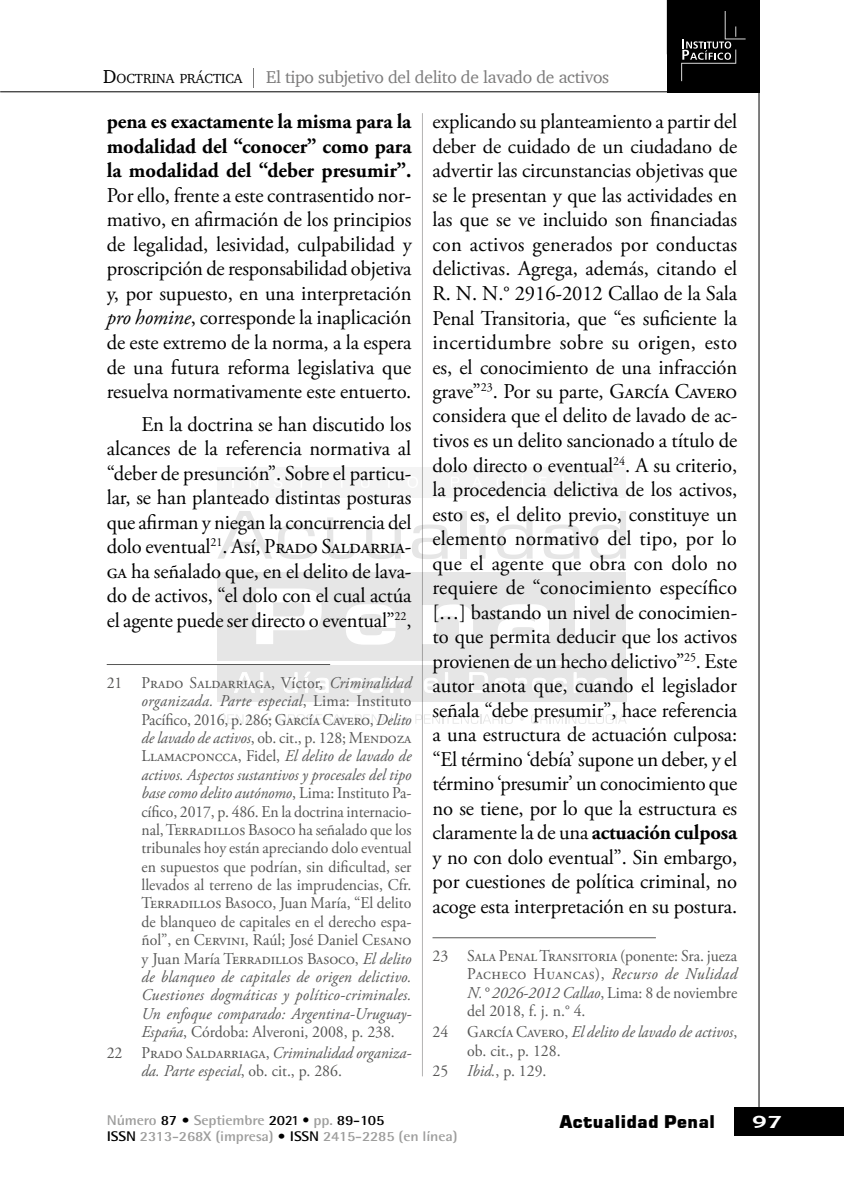
<style>
.page{position:relative;width:844px;height:1191px;background:#fff}
.page>*{position:absolute;margin:0;border:0;box-sizing:border-box;transform-origin:0 0}
.t1{font:21px/24.5px "Adobe Garamond Pro";letter-spacing:-.005em;color:#000;text-align:justify}
.t2{font:700 21px/24.5px "Adobe Garamond Pro";color:#000;text-align:justify}
.t3{font:17.5px "Charter";letter-spacing:-.02em;color:#7c7b7b}
.t4{font:17.5px "Square 721 Blk";color:#000}
.t5{font:700 17.5px "Chianti BT";color:#fff;scale:1.45 1}
.t6{font:16.45px/18.4px "Adobe Garamond Pro";color:#575756;text-align:justify;scale:.96 1}
.t7{font:italic 16.45px/18.4px "Adobe Garamond Pro";color:#575756;scale:.96 1}
.t8{font:700 14.17px "Rotis Semi Sans Std";letter-spacing:-.01em;color:#9d9d9c;scale:1.1 1}
.t9{font:700 14px "Rotis Semi Sans Std";letter-spacing:-.01em;color:#9d9d9c;scale:1.1 1}
.t10{font:13.47px "Charter";color:#000}
.s1{font-size:19.25px}
.s2{font-style:italic}
.s3{font-weight:700}
.s4{font-style:normal}
.s5{color:#000}
.s6{font-family:"Rotis Sans Serif Std";color:#000}
</style>
<div class="page">
<div style="left:734px;top:1107px;width:109px;height:29px;background:#000"></div>
<hr style="left:758px;top:92px;width:1px;height:1015px;background:#000">
<hr style="left:0;top:91px;width:759px;height:1px;background:#000">
<div style="left:667px;top:0;width:92px;height:92px;background:#000"></div>
<svg style="left:681px;top:11px;width:65px;height:70px"></svg>
<hr style="left:422px;top:113px;width:1px;height:963px;background:#b3b2b2">
<svg style="left:253px;top:68px;width:1px;height:20px"></svg>
<svg style="left:219px;top:714px;width:42px;height:10px"></svg>
<svg style="left:268px;top:717px;width:4px;height:4px"></svg>
<svg style="left:279px;top:714px;width:118px;height:10px"></svg>
<svg style="left:415px;top:714px;width:97px;height:10px"></svg>
<svg style="left:531px;top:712px;width:95px;height:12px"></svg>
<svg style="left:218px;top:511px;width:54px;height:47px"></svg>
<svg style="left:278px;top:524px;width:37px;height:35px"></svg>
<svg style="left:322px;top:517px;width:33px;height:42px"></svg>
<svg style="left:366px;top:525px;width:35px;height:34px"></svg>
<svg style="left:412px;top:524px;width:35px;height:35px"></svg>
<div style="left:460px;top:511px;width:6px;height:47px;background:#e6e6e6"></div>
<svg style="left:479px;top:511px;width:6px;height:47px"></svg>
<svg style="left:497px;top:511px;width:35px;height:48px"></svg>
<svg style="left:544px;top:524px;width:35px;height:35px"></svg>
<svg style="left:590px;top:511px;width:36px;height:48px"></svg>
<div style="left:217px;top:573px;width:409px;height:88px;background:#e6e6e6"></div>
<div style="left:217px;top:467px;width:409px;height:30px;background:#f4f4f4"></div>
<svg style="left:256px;top:588px;width:65px;height:56px"></svg>
<svg style="left:346px;top:604px;width:49px;height:40px"></svg>
<svg style="left:422px;top:604px;width:51px;height:40px"></svg>
<svg style="left:498px;top:604px;width:51px;height:40px"></svg>
<div style="left:575px;top:588px;width:14px;height:56px;background:#fff"></div>
<svg style="left:232px;top:477px;width:2px;height:11px"></svg>
<svg style="left:250px;top:477px;width:8px;height:10px"></svg>
<svg style="left:297px;top:477px;width:8px;height:10px"></svg>
<svg style="left:338px;top:477px;width:8px;height:10px"></svg>
<svg style="left:451px;top:477px;width:8px;height:10px"></svg>
<div style="left:217px;top:665px;width:409px;height:37px;background:#e6e6e6"></div>
<svg style="left:234px;top:672px;width:21px;height:20px"></svg>
<hr style="left:260px;top:672px;width:3px;height:20px;background:#fff">
<svg style="left:284px;top:672px;width:13px;height:21px"></svg>
<svg style="left:304px;top:672px;width:24px;height:21px"></svg>
<svg style="left:349px;top:678px;width:14px;height:15px"></svg>
<svg style="left:369px;top:678px;width:14px;height:15px"></svg>
<svg style="left:390px;top:678px;width:13px;height:14px"></svg>
<svg style="left:424px;top:678px;width:14px;height:15px"></svg>
<hr style="left:445px;top:672px;width:2px;height:20px;background:#fff">
<svg style="left:469px;top:672px;width:18px;height:20px"></svg>
<svg style="left:494px;top:678px;width:14px;height:15px"></svg>
<svg style="left:515px;top:678px;width:31px;height:15px"></svg>
<svg style="left:552px;top:678px;width:14px;height:15px"></svg>
<svg style="left:573px;top:672px;width:13px;height:20px"></svg>
<svg style="left:594px;top:678px;width:13px;height:15px"></svg>
<hr style="left:107px;top:664px;width:223px;height:1px;background:#575756">
<hr style="left:432px;top:937px;width:223px;height:1px;background:#575756">
<p class="t10" style="left:103px;top:67px;width:141px"><span class="s1">D</span>OCTRINA PRÁCTICA</p>
<p class="t2" style="left:107px;top:110px;width:306px">pena es exactamente la misma para la modalidad del “conocer” como para la modalidad del “deber presumir”.</p>
<p class="t1" style="left:107px;top:184px;width:306px">Por ello, frente a este contrasentido nor&shy;mativo, en afirmación de los principios de legalidad, lesividad, culpabilidad y proscripción de responsabilidad objetiva y, por supuesto, en una interpretación <span class="s2">pro homine</span>, corresponde la inaplicación de este extremo de la norma, a la espera de una futura reforma legislativa que resuelva normativamente este entuerto.</p>
<p class="t1" style="left:107px;top:413px;width:306px;text-indent:35px">En la doctrina se han discutido los alcances de la referencia normativa al “deber de presunción”. Sobre el particu&shy;lar, se han planteado distintas posturas que afirman y niegan la concurrencia del dolo eventual<sup>21</sup>. Así, Prado Saldarria&shy;ga ha señalado que, en el delito de lava&shy;do de activos, “el dolo con el cual actúa el agente puede ser directo o eventual”<sup>22</sup>,</p>
<p class="t3" style="left:266px;top:62px;width:344px">El tipo subjetivo del delito de lavado de activos</p>
<p class="t1" style="left:432px;top:110px;width:306px">explicando su planteamiento a partir del deber de cuidado de un ciudadano de advertir las circunstancias objetivas que se le presentan y que las actividades en las que se ve incluido son financiadas con activos generados por conductas delictivas. Agrega, además, citando el R. N. N.° 2916-2012 Callao de la Sala Penal Transitoria, que “es suficiente la incertidumbre sobre su origen, esto es, el conocimiento de una infracción grave”<sup>23</sup>. Por su parte, García Cavero considera que el delito de lavado de ac&shy;tivos es un delito sancionado a título de dolo directo o eventual<sup>24</sup>. A su criterio, la procedencia delictiva de los activos, esto es, el delito previo, constituye un elemento normativo del tipo, por lo que el agente que obra con dolo no requiere de “conocimiento específico […] bastando un nivel de conocimien&shy;to que permita deducir que los activos provienen de un hecho delictivo”<sup>25</sup>. Este autor anota que, cuando el legislador señala “debe presumir”, hace referencia a una estructura de actuación culposa: “El término ‘debía’ supone un deber, y el término ‘presumir’ un conocimiento que no se tiene, por lo que la estructura es claramente la de una <span class="s3">actuación culposa </span>y no con dolo eventual”. Sin embargo, por cuestiones de política criminal, no acoge esta interpretación en su postura.</p>
<p class="t6" style="left:467px;top:947px;width:283px;text-indent:-35px">23 Sala Penal Transitoria (ponente: Sra. jueza Pacheco Huancas), <span class="s2">Recurso de Nulidad N.° 2026-2012 Callao</span>, Lima: 8 de noviembre del 2018, f. j. n.° 4.</p>
<p class="t6" style="left:467px;top:1023px;width:283px;text-indent:-35px">24 García Cavero, <span class="s2">El delito de lavado de activos</span>, ob. cit., p. 128.</p>
<p class="t6" style="left:432px;top:1062px;width:120px">25 <span class="s2">Ibid.</span>, p. 129.</p>
<p class="t6" style="left:141px;top:674px;width:283px;text-indent:-35px">21 Prado Saldarriaga, Víctor, <span class="s2">Criminalidad organizada. Parte especial</span>, Lima: Instituto Pacífico, 2016, p. 286; García Cavero, <span class="s2">Delito de lavado de activos</span>, ob. cit., p. 128; Mendoza Llamacponcca, Fidel, <span class="s2">El delito de lavado de activos. Aspectos sustantivos y procesales del tipo base como delito autónomo</span>, Lima: Instituto Pa&shy;cífico, 2017, p. 486. En la doctrina internacio&shy;nal, Terradillos Basoco ha señalado que los tribunales hoy están apreciando dolo eventual en supuestos que podrían, sin dificultad, ser llevados al terreno de las imprudencias, Cfr.<br>Terradillos Basoco, Juan María, “El delito de blanqueo de capitales en el derecho espa&shy;ñol”, en Cervini, Raúl; José Daniel Cesano y Juan María Terradillos Basoco, <span class="s2">El delito de blanqueo de capitales de origen delictivo.<br>Cuestiones dogmáticas y político-criminales.<br>Un enfoque comparado: Argentina-Uruguay-España</span>, Córdoba: Alveroni, 2008, p. 238.</p>
<p class="t7" style="left:141px;top:1044px;width:283px;text-indent:-35px"><span class="s4">22 Prado Saldarriaga,</span> Criminalidad organiza&shy;da. Parte especial<span class="s4">, ob. cit., p. 286.</span></p>
<p class="t8" style="left:107px;top:1111px;width:254px">Número <span class="s5">87 •</span> Septiembre <span class="s5">20</span><span class="s6">21 •</span> pp. <span class="s5">89-105</span></p>
<p class="t9" style="left:107px;top:1127px;width:320px"><span class="s5">ISSN</span> 2313-268X (impresa) <span class="s5">• ISSN</span> 2415-2285 (en línea)</p>
<p class="t4" style="left:559px;top:1111px;width:157px">Actualidad Penal</p>
<p class="t5" style="left:751px;top:1109px;width:23px">97</p>
</div>
